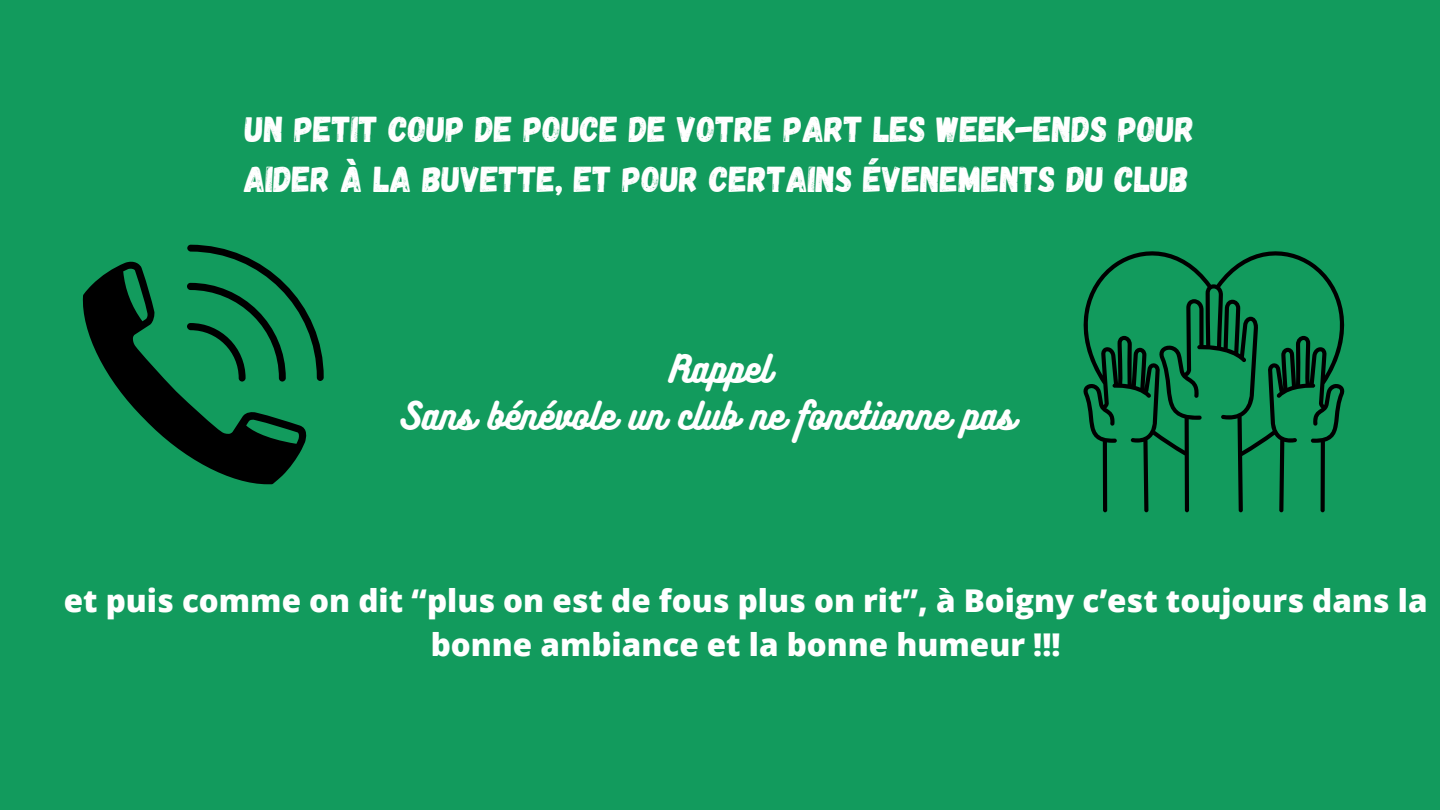
<style>
.page{position:relative;width:1440px;height:810px;background:#129b5d}
.page>*{position:absolute;margin:0;border:0;box-sizing:border-box;transform-origin:0 0}
.t1{font:36px/50.2px "Gagalin";color:#fff}
.t2{font:34px "Bukhari Script";color:#fff}
.t3{font:800 31.4px/43.6px "Open Sans";color:#fff;text-align:center}
</style>
<div class="page">
<svg style="left:82px;top:261px;width:225px;height:223px"></svg>
<svg style="left:187px;top:245px;width:137px;height:137px"></svg>
<svg style="left:1083px;top:251px;width:262px;height:261px"></svg>
<p class="t1" style="left:244px;top:102px;width:952px">UN PETIT COUP DE POUCE DE VOTRE PART LES WEEK-ENDS POUR<br>AIDER À LA BUVETTE, ET POUR CERTAINS ÉVENEMENTS DU CLUB</p>
<p class="t2" style="left:669px;top:346px;width:103px">Rappel</p>
<p class="t2" style="left:399px;top:394px;width:617px">Sans bénévole un club ne fonctionne pas</p>
<p class="t3" style="left:64px;top:578px;width:1365px">et puis comme on dit “plus on est de fous plus on rit”, à Boigny c’est toujours dans la bonne ambiance et la bonne humeur !!!</p>
</div>
